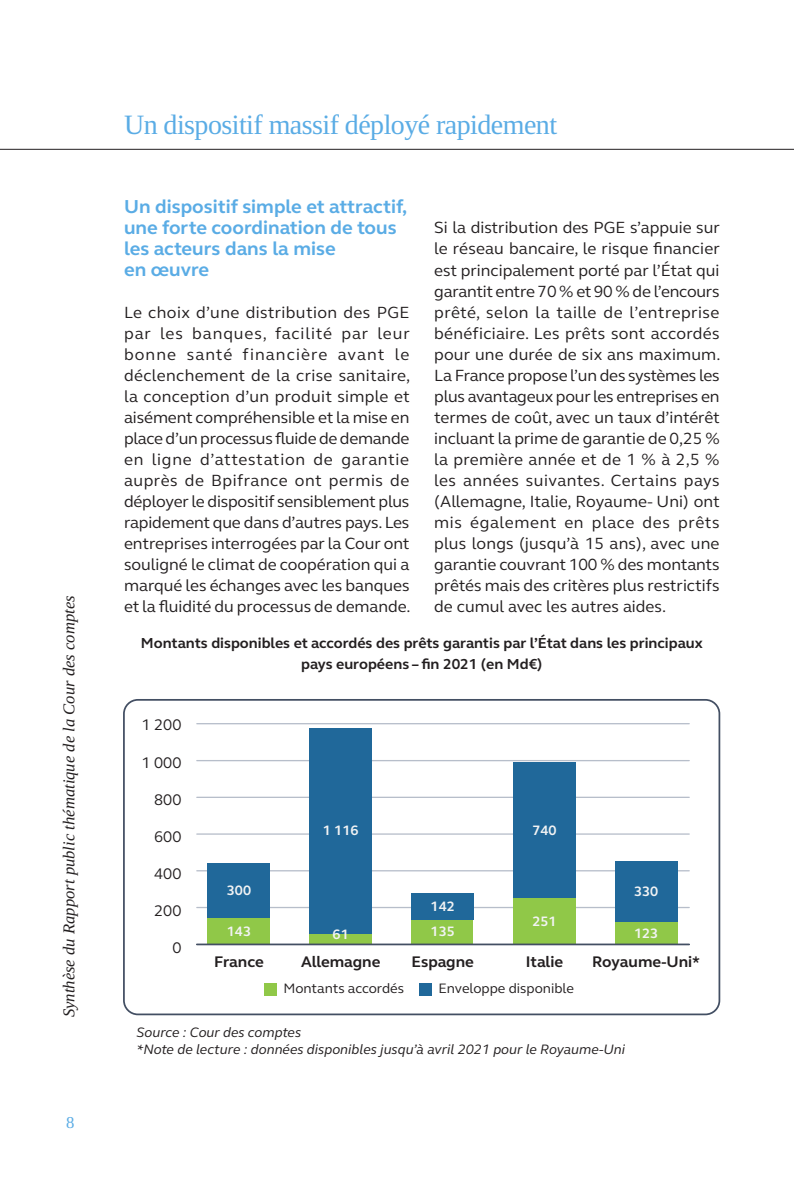
<style>
.page{position:relative;width:794px;height:1191px;background:#fff}
.page>*{position:absolute;margin:0;border:0;box-sizing:border-box;transform-origin:0 0}
.t1{font:28px "Liberation Serif";letter-spacing:-.02em;color:#5aace5}
.Titre{font:700 19.25px/21px "FS Elliot";color:#5aace5}
.t2{font:16.62px/21px "FS Elliot";color:#231f20;text-align:justify}
.t3{font:italic 16.62px "Liberation Serif";color:#231f20}
.t4{font:16.62px "Liberation Serif";color:#5aace5}
.t5{font:700 15.75px "FS Elliot";color:#231f20}
.t6{font:15.75px "FS Elliot";color:#231f20}
.Titre_Image_Tableau{font:700 14.88px/21px "FS Elliot";color:#231f20;text-align:center}
.Sources__2_colonnes{font:italic 14px "FS Elliot";color:#231f20}
.t7{font:14px "FS Elliot";color:#231f20}
.t8{font:700 14px "FS Elliot";color:#f2f3f4}
</style>
<div class="page">
<hr style="left:0;top:149px;width:794px;height:1px;background:#231f20">
<hr style="left:197px;top:723px;width:492px;height:1px;background:#b7beca">
<hr style="left:197px;top:760px;width:492px;height:1px;background:#b7beca">
<hr style="left:197px;top:796px;width:492px;height:2px;background:#b7beca">
<hr style="left:197px;top:833px;width:492px;height:1px;background:#b7beca">
<hr style="left:197px;top:870px;width:492px;height:1px;background:#b7beca">
<hr style="left:197px;top:907px;width:492px;height:1px;background:#b7beca">
<div style="left:615px;top:861px;width:62px;height:60px;background:#20689a"></div>
<div style="left:309px;top:933px;width:63px;height:11px;background:#90c848"></div>
<div style="left:309px;top:728px;width:63px;height:205px;background:#20689a"></div>
<div style="left:208px;top:918px;width:62px;height:26px;background:#90c848"></div>
<div style="left:208px;top:863px;width:62px;height:55px;background:#20689a"></div>
<div style="left:615px;top:921px;width:62px;height:23px;background:#90c848"></div>
<div style="left:513px;top:762px;width:62px;height:136px;background:#20689a"></div>
<div style="left:513px;top:898px;width:62px;height:46px;background:#90c848"></div>
<div style="left:412px;top:893px;width:62px;height:26px;background:#20689a"></div>
<div style="left:411px;top:919px;width:62px;height:25px;background:#90c848"></div>
<hr style="left:197px;top:943px;width:492px;height:2px;background:#434f63">
<div style="left:123px;top:699px;width:597px;height:316px;border:2px solid #434f63;border-radius:14px"></div>
<div style="left:264px;top:982px;width:12px;height:13px;background:#90c848"></div>
<div style="left:419px;top:982px;width:13px;height:13px;background:#20689a"></div>
<p class="t3" style="left:58px;top:1017px;width:423px;rotate:-90deg">Synthèse du Rapport public thématique de la Cour des comptes</p>
<p class="t4" style="left:66px;top:1111px;width:10px">8</p>
<h1 class="t1" style="left:124px;top:106px;width:434px">Un dispositif massif déployé rapidement</h1>
<p class="Titre" style="left:124px;top:196px;width:285px">Un dispositif simple et attractif, une forte coordination de tous les acteurs dans la mise<br>en œuvre</p>
<p class="t2" style="left:124px;top:301px;width:288px">Le choix d’une distribution des PGE par les banques, facilité par leur bonne santé financière avant le déclenchement de la crise sanitaire, la conception d’un produit simple et aisément compréhensible et la mise en place d’un processus fluide de demande en ligne d’attestation de garantie auprès de Bpifrance ont permis de déployer le dispositif sensiblement plus rapidement que dans d’autres pays. Les entreprises interrogées par la Cour ont souligné le climat de coopération qui a marqué les échanges avec les banques et la fluidité du processus de demande.</p>
<p class="t2" style="left:434px;top:217px;width:287px">Si la distribution des PGE s’appuie sur le réseau bancaire, le risque financier est principalement porté par l’État qui garantit entre 70 % et 90 % de l’encours prêté, selon la taille de l’entreprise bénéficiaire. Les prêts sont accordés pour une durée de six ans maximum.<br>La France propose l’un des systèmes les plus avantageux pour les entreprises en termes de coût, avec un taux d’intérêt incluant la prime de garantie de 0,25 % la première année et de 1 % à 2,5 % les années suivantes. Certains pays (Allemagne, Italie, Royaume- Uni) ont mis également en place des prêts plus longs (jusqu’à 15 ans), avec une garantie couvrant 100 % des montants prêtés mais des critères plus restrictifs de cumul avec les autres aides.</p>
<p class="Titre_Image_Tableau" style="left:141px;top:632px;width:563px">Montants disponibles et accordés des prêts garantis par l’État dans les principaux pays européens – fin 2021 (en Md€)</p>
<p class="t6" style="left:141px;top:714px;width:42px">1 200</p>
<p class="t6" style="left:141px;top:751px;width:42px">1 000</p>
<p class="t6" style="left:154px;top:789px;width:29px">800</p>
<p class="t6" style="left:154px;top:826px;width:29px">600</p>
<p class="t6" style="left:154px;top:863px;width:29px">400</p>
<p class="t6" style="left:154px;top:900px;width:29px">200</p>
<p class="t6" style="left:172px;top:937px;width:11px">0</p>
<p class="t8" style="left:323px;top:821px;width:37px">1 116</p>
<p class="t8" style="left:532px;top:820px;width:26px">740</p>
<p class="t8" style="left:227px;top:881px;width:26px">300</p>
<p class="t8" style="left:634px;top:881px;width:26px">330</p>
<p class="t8" style="left:430px;top:896px;width:26px">142</p>
<p class="t8" style="left:227px;top:921px;width:26px">143</p>
<p class="t8" style="left:333px;top:924px;width:18px">61</p>
<p class="t8" style="left:430px;top:922px;width:26px">135</p>
<p class="t8" style="left:532px;top:911px;width:26px">251</p>
<p class="t8" style="left:634px;top:923px;width:26px">123</p>
<p class="t5" style="left:214px;top:951px;width:51px">France</p>
<p class="t5" style="left:301px;top:951px;width:81px">Allemagne</p>
<p class="t5" style="left:411px;top:951px;width:64px">Espagne</p>
<p class="t5" style="left:526px;top:951px;width:39px">Italie</p>
<p class="t5" style="left:592px;top:951px;width:109px">Royaume-Uni*</p>
<p class="t7" style="left:283px;top:978px;width:122px">Montants accordés</p>
<p class="t7" style="left:438px;top:978px;width:137px">Enveloppe disponible</p>
<p class="Sources__2_colonnes" style="left:136px;top:1022px;width:166px">Source : Cour des comptes</p>
<p class="Sources__2_colonnes" style="left:136px;top:1039px;width:490px">*Note de lecture : données disponibles jusqu’à avril 2021 pour le Royaume-Uni</p>
</div>
